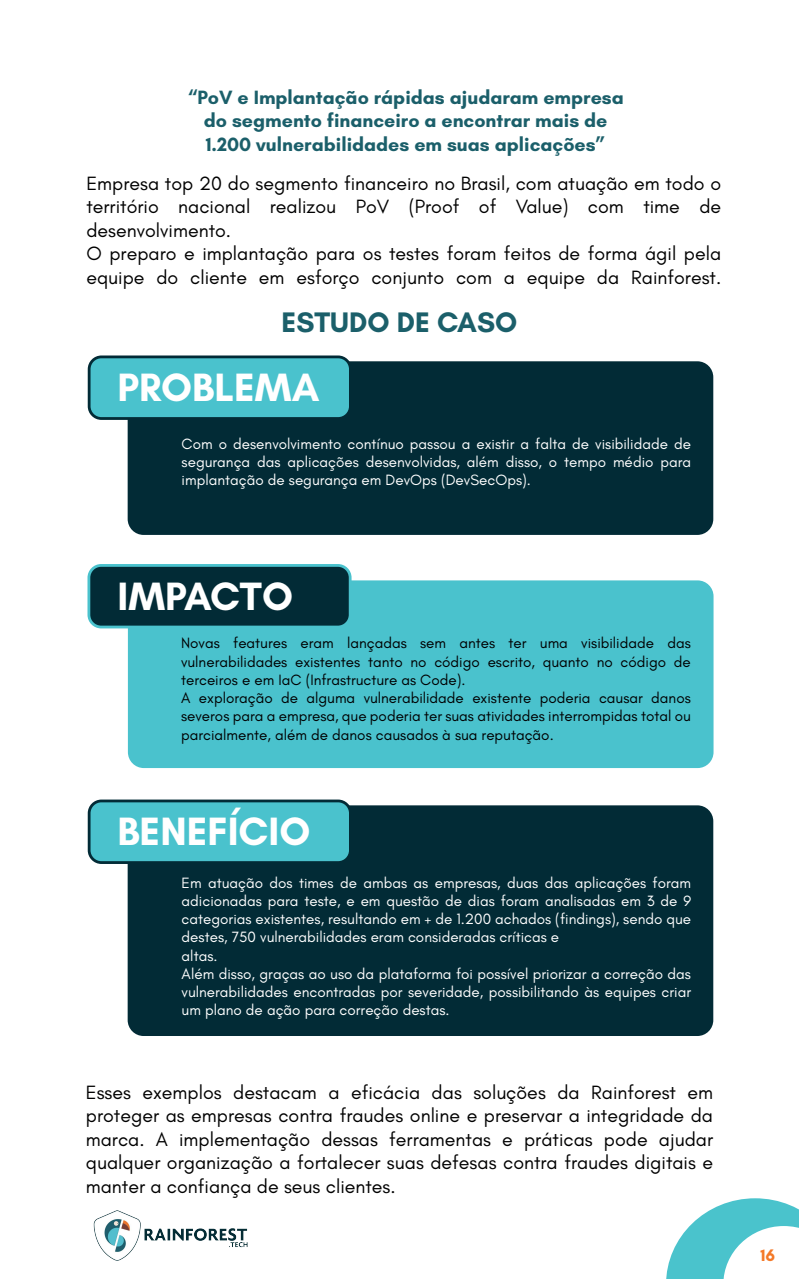
<style>
.page{position:relative;width:799px;height:1279px;background:#fff}
.page>*{position:absolute;margin:0;border:0;box-sizing:border-box;transform-origin:0 0}
.t1{font:700 40.28px "Glacial Indifference";color:#fff}
.t2{font:700 28.8px "Glacial Indifference";color:#1b5f6a}
.t3{font:19.6px/23.5px "Glacial Indifference";color:#000001;text-align:justify}
.t4{font:700 19.6px/23.5px "Glacial Indifference";color:#1b5f6a;text-align:center}
.t5{font:700 17.08px "Glacial Indifference";color:#f47928}
.t6{font:15.2px/18.2px "Glacial Indifference";color:#fff;text-align:justify}
.t7{font:15.2px/18.2px "Glacial Indifference";color:#000001}
</style>
<div class="page">
<svg style="left:666px;top:1198px;width:133px;height:81px"></svg>
<div style="left:128px;top:361px;width:585px;height:174px;background:#022b36;border-radius:16px"></div>
<div style="left:89px;top:357px;width:261px;height:61px;background:#4ac2cd;border-radius:12px"></div>
<div style="left:88px;top:355px;width:264px;height:65px;border:3px solid #022b36;border-radius:12px"></div>
<div style="left:128px;top:580px;width:585px;height:188px;background:#4ac2cd;border-radius:16px"></div>
<div style="left:89px;top:565px;width:261px;height:62px;background:#022b36;border-radius:12px"></div>
<div style="left:87px;top:564px;width:264px;height:64px;border:3px solid #4ac2cd;border-radius:12px"></div>
<div style="left:128px;top:805px;width:585px;height:231px;background:#022b36;border-radius:16px"></div>
<div style="left:89px;top:801px;width:261px;height:61px;background:#4ac2cd;border-radius:12px"></div>
<div style="left:88px;top:799px;width:264px;height:65px;border:3px solid #022b36;border-radius:12px"></div>
<img style="left:93px;top:1210px;width:155px;height:51px">
<p class="t4" style="left:187px;top:85px;width:438px">“PoV e Implantação rápidas ajudaram empresa do segmento financeiro a encontrar mais de<br>1.200 vulnerabilidades em suas aplicações”</p>
<p class="t3" style="left:86px;top:172px;width:636px;text-align:left">Empresa top 20 do segmento financeiro no Brasil, com atuação em todo o território nacional realizou PoV (Proof of Value) com time de desenvolvimento.<br>O preparo e implantação para os testes foram feitos de forma ágil pela equipe do cliente em esforço conjunto com a equipe da Rainforest.</p>
<h2 class="t2" style="left:282px;top:305px;width:237px">ESTUDO DE CASO</h2>
<h1 class="t1" style="left:117px;top:362px;width:203px">PROBLEMA</h1>
<p class="t6" style="left:182px;top:435px;width:511px">Com o desenvolvimento contínuo passou a existir a falta de visibilidade de segurança das aplicações desenvolvidas, além disso, o tempo médio para implantação de segurança em DevOps (DevSecOps).</p>
<h1 class="t1" style="left:118px;top:571px;width:177px">IMPACTO</h1>
<p class="t7" style="left:181px;top:634px;width:511px">Novas features eram lançadas sem antes ter uma visibilidade das vulnerabilidades existentes tanto no código escrito, quanto no código de terceiros e em IaC (Infrastructure as Code).<br>A exploração de alguma vulnerabilidade existente poderia causar danos severos para a empresa, que poderia ter suas atividades interrompidas total ou parcialmente, além de danos causados à sua reputação.</p>
<h1 class="t1" style="left:117px;top:806px;width:194px">BENEFÍCIO</h1>
<p class="t6" style="left:182px;top:874px;width:511px;text-align:left">Em atuação dos times de ambas as empresas, duas das aplicações foram adicionadas para teste, e em questão de dias foram analisadas em 3 de 9 categorias existentes, resultando em + de 1.200 achados (findings), sendo que destes, 750 vulnerabilidades eram consideradas críticas e<br>altas.<br>Além disso, graças ao uso da plataforma foi possível priorizar a correção das vulnerabilidades encontradas por severidade, possibilitando às equipes criar um plano de ação para correção destas.</p>
<p class="t3" style="left:86px;top:1081px;width:629px">Esses exemplos destacam a eficácia das soluções da Rainforest em proteger as empresas contra fraudes online e preservar a integridade da marca. A implementação dessas ferramentas e práticas pode ajudar qualquer organização a fortalecer suas defesas contra fraudes digitais e manter a confiança de seus clientes.</p>
<p class="t5" style="left:760px;top:1245px;width:16px">16</p>
</div>
